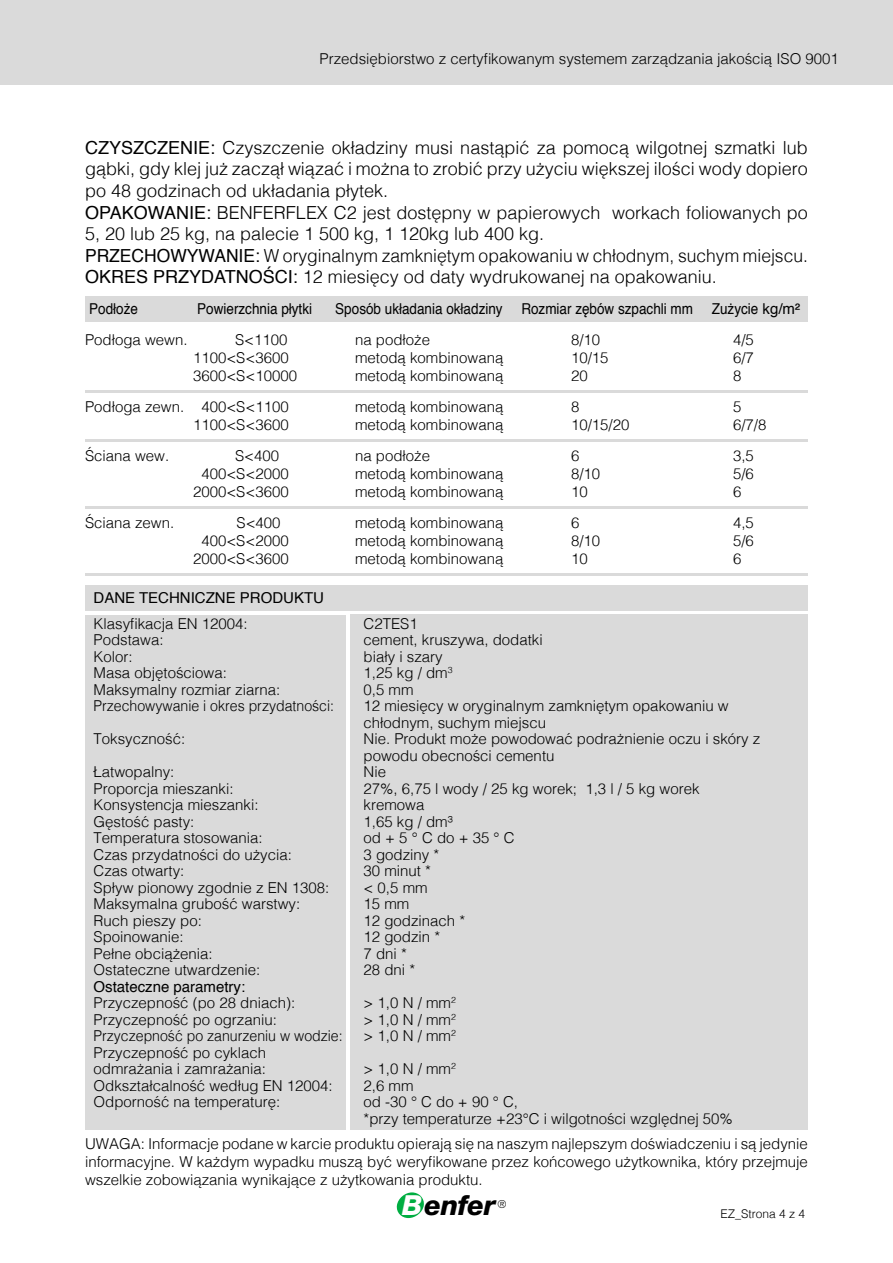
<style>
.page{position:relative;width:893px;height:1263px;background:#fff}
.page>*{position:absolute;margin:0;border:0;box-sizing:border-box;transform-origin:0 0}
.t1{font:italic 800 27.6px "Helvetica Neue";letter-spacing:-.02em;color:#000}
.t2{font:300 18px/21.6px "Helvetica";color:#000}
.t3{font:300 15px/16.5px "Helvetica";color:#000}
.t4{font:15px "Helvetica";color:#000;scale:.9 1}
.t5{font:300 15px "Helvetica";color:#000;scale:.94 1}
.t6{font:15px "Helvetica";color:#000}
.t7{font:300 12px "Helvetica";color:#000}
.t8{font:300 10.5px "Futura";color:#000}
.s1{font-weight:400}
.s2{font-style:inherit}
.s3{color:#fff}
</style>
<div class="page">
<svg style="left:396px;top:1192px;width:28px;height:26px"></svg>
<div style="left:0;top:0;width:893px;height:85px;background:#dadada"></div>
<div style="left:85px;top:296px;width:723px;height:25px;background:#dadada"></div>
<hr style="left:85px;top:390px;width:723px;height:3px;background:#dadada">
<hr style="left:85px;top:439px;width:723px;height:2px;background:#dadada">
<hr style="left:85px;top:506px;width:723px;height:2px;background:#dadada">
<hr style="left:85px;top:573px;width:723px;height:2px;background:#dadada">
<div style="left:85px;top:585px;width:723px;height:25px;background:#dadada"></div>
<div style="left:85px;top:615px;width:261px;height:514px;background:#dadada"></div>
<div style="left:350px;top:615px;width:458px;height:515px;background:#dadada"></div>
<p class="t3" style="left:320px;top:49px;width:521px">Przedsiębiorstwo z certyfikowanym systemem zarządzania jakością ISO 9001</p>
<p class="t2" style="left:85px;top:135px;width:724px"><span class="s1">CZYSZCZENIE:</span> Czyszczenie okładziny musi nastąpić za pomocą wilgotnej szmatki lub gąbki, gdy klej już zaczął wiązać i można to zrobić przy użyciu większej ilości wody dopiero po 48 godzinach od układania płytek.<br><span class="s1">OPAKOWANIE:</span> BENFERFLEX C2 jest dostępny w papierowych workach foliowanych po 5, 20 lub 25 kg, na palecie 1 500 kg, 1 120kg lub 400 kg.<br><span class="s1">PRZECHOWYWANIE:</span> W oryginalnym zamkniętym opakowaniu w chłodnym, suchym miejscu.<br><span class="s1">OKRES PRZYDATNOŚCI:</span> 12 miesięcy od daty wydrukowanej na opakowaniu.</p>
<p class="t4" style="left:89px;top:297px;width:56px">Podłoże</p>
<p class="t4" style="left:197px;top:297px;width:129px">Powierzchnia płytki</p>
<p class="t4" style="left:335px;top:297px;width:399px">Sposób układania okładziny Rozmiar zębów szpachli mm</p>
<p class="t4" style="left:712px;top:297px;width:99px">Zużycie kg/m²</p>
<p class="t3" style="left:85px;top:331px;width:104px">Podłoga wewn.</p>
<p class="t3" style="left:235px;top:331px;width:54px">S<span class="s2">&lt;</span>1100</p>
<p class="t3" style="left:355px;top:331px;width:77px">na podłoże</p>
<p class="t3" style="left:571px;top:331px;width:31px">8/10</p>
<p class="t3" style="left:733px;top:331px;width:22px">4/5</p>
<p class="t3" style="left:193px;top:349px;width:97px">1100<span class="s2">&lt;</span>S<span class="s2">&lt;</span>3600</p>
<p class="t3" style="left:355px;top:349px;width:150px">metodą kombinowaną</p>
<p class="t3" style="left:571px;top:349px;width:39px">10/15</p>
<p class="t3" style="left:733px;top:349px;width:22px">6/7</p>
<p class="t3" style="left:193px;top:367px;width:106px">3600<span class="s2">&lt;</span>S<span class="s2">&lt;</span>10000</p>
<p class="t3" style="left:355px;top:367px;width:150px">metodą kombinowaną</p>
<p class="t3" style="left:571px;top:367px;width:18px">20</p>
<p class="t3" style="left:733px;top:367px;width:10px">8</p>
<p class="t3" style="left:85px;top:397px;width:205px">Podłoga zewn. 400<span class="s2">&lt;</span>S<span class="s2">&lt;</span>1100</p>
<p class="t3" style="left:355px;top:397px;width:150px">metodą kombinowaną</p>
<p class="t3" style="left:571px;top:397px;width:10px">8</p>
<p class="t3" style="left:733px;top:397px;width:10px">5</p>
<p class="t3" style="left:193px;top:415px;width:97px">1100<span class="s2">&lt;</span>S<span class="s2">&lt;</span>3600</p>
<p class="t3" style="left:355px;top:415px;width:150px">metodą kombinowaną</p>
<p class="t3" style="left:571px;top:415px;width:60px">10/15/20</p>
<p class="t3" style="left:733px;top:415px;width:35px">6/7/8</p>
<p class="t3" style="left:85px;top:446px;width:86px">Ściana wew.</p>
<p class="t3" style="left:235px;top:446px;width:46px">S<span class="s2">&lt;</span>400</p>
<p class="t3" style="left:355px;top:446px;width:77px">na podłoże</p>
<p class="t3" style="left:571px;top:446px;width:10px">6</p>
<p class="t3" style="left:733px;top:446px;width:22px">3,5</p>
<p class="t3" style="left:201px;top:464px;width:89px">400<span class="s2">&lt;</span>S<span class="s2">&lt;</span>2000</p>
<p class="t3" style="left:355px;top:464px;width:150px">metodą kombinowaną</p>
<p class="t3" style="left:571px;top:464px;width:31px">8/10</p>
<p class="t3" style="left:733px;top:464px;width:22px">5/6</p>
<p class="t3" style="left:193px;top:482px;width:97px">2000<span class="s2">&lt;</span>S<span class="s2">&lt;</span>3600</p>
<p class="t3" style="left:355px;top:482px;width:150px">metodą kombinowaną</p>
<p class="t3" style="left:571px;top:482px;width:18px">10</p>
<p class="t3" style="left:733px;top:482px;width:10px">6</p>
<p class="t3" style="left:85px;top:513px;width:91px">Ściana zewn.</p>
<p class="t3" style="left:237px;top:513px;width:46px">S<span class="s2">&lt;</span>400</p>
<p class="t3" style="left:355px;top:513px;width:150px">metodą kombinowaną</p>
<p class="t3" style="left:571px;top:513px;width:10px">6</p>
<p class="t3" style="left:733px;top:513px;width:22px">4,5</p>
<p class="t3" style="left:201px;top:531px;width:89px">400<span class="s2">&lt;</span>S<span class="s2">&lt;</span>2000</p>
<p class="t3" style="left:355px;top:531px;width:150px">metodą kombinowaną</p>
<p class="t3" style="left:571px;top:531px;width:31px">8/10</p>
<p class="t3" style="left:733px;top:531px;width:22px">5/6</p>
<p class="t3" style="left:193px;top:549px;width:97px">2000<span class="s2">&lt;</span>S<span class="s2">&lt;</span>3600</p>
<p class="t3" style="left:355px;top:549px;width:150px">metodą kombinowaną</p>
<p class="t3" style="left:571px;top:549px;width:18px">10</p>
<p class="t3" style="left:733px;top:549px;width:10px">6</p>
<p class="t6" style="left:94px;top:586px;width:232px">DANE TECHNICZNE PRODUKTU</p>
<p class="t3" style="left:94px;top:614px;width:156px">Klasyfikacja EN 12004:</p>
<p class="t3" style="left:364px;top:614px;width:56px">C2TES1</p>
<p class="t3" style="left:94px;top:631px;width:72px">Podstawa:</p>
<p class="t3" style="left:364px;top:631px;width:181px">cement, kruszywa, dodatki</p>
<p class="t3" style="left:94px;top:647px;width:41px">Kolor:</p>
<p class="t3" style="left:364px;top:647px;width:81px">biały i szary</p>
<p class="t3" style="left:94px;top:664px;width:135px">Masa objętościowa:</p>
<p class="t3" style="left:364px;top:664px;width:91px">1,25 kg / dm<sup>3</sup></p>
<p class="t3" style="left:94px;top:680px;width:188px">Maksymalny rozmiar ziarna:</p>
<p class="t3" style="left:364px;top:680px;width:52px">0,5 mm</p>
<p class="t5" style="left:94px;top:693px;width:257px">Przechowywanie i okres przydatności:</p>
<p class="t3" style="left:364px;top:697px;width:367px">12 miesięcy w oryginalnym zamkniętym opakowaniu w chłodnym, suchym miejscu</p>
<p class="t3" style="left:94px;top:730px;width:93px">Toksyczność:</p>
<p class="t3" style="left:364px;top:730px;width:398px">Nie. Produkt może powodować podrażnienie oczu i skóry z powodu obecności cementu</p>
<p class="t3" style="left:94px;top:763px;width:82px">Łatwopalny:</p>
<p class="t3" style="left:364px;top:763px;width:24px">Nie</p>
<p class="t3" style="left:94px;top:779px;width:142px">Proporcja mieszanki:</p>
<p class="t3" style="left:364px;top:779px;width:337px">27%, 6,75 l wody / 25 kg worek; 1,3 l / 5 kg worek</p>
<p class="t3" style="left:94px;top:796px;width:167px">Konsystencja mieszanki:</p>
<p class="t3" style="left:364px;top:796px;width:62px">kremowa</p>
<p class="t3" style="left:94px;top:812px;width:102px">Gęstość pasty:</p>
<p class="t3" style="left:364px;top:812px;width:91px">1,65 kg / dm³</p>
<p class="t3" style="left:94px;top:829px;width:171px">Temperatura stosowania:</p>
<p class="t3" style="left:364px;top:829px;width:153px">od + 5 ° C do + 35 ° C</p>
<p class="t3" style="left:94px;top:845px;width:200px">Czas przydatności do użycia:</p>
<p class="t3" style="left:364px;top:845px;width:77px">3 godziny *</p>
<p class="t3" style="left:94px;top:862px;width:92px">Czas otwarty:</p>
<p class="t3" style="left:364px;top:862px;width:69px">30 minut *</p>
<p class="t3" style="left:94px;top:878px;width:237px">Spływ pionowy zgodnie z EN 1308:</p>
<p class="t3" style="left:364px;top:878px;width:66px">&lt; 0,5 mm</p>
<p class="t3" style="left:94px;top:895px;width:208px">Maksymalna grubość warstwy:</p>
<p class="t3" style="left:364px;top:895px;width:47px">15 mm</p>
<p class="t3" style="left:94px;top:911px;width:110px">Ruch pieszy po:</p>
<p class="t3" style="left:364px;top:911px;width:103px">12 godzinach *</p>
<p class="t3" style="left:94px;top:928px;width:92px">Spoinowanie:</p>
<p class="t3" style="left:364px;top:928px;width:78px">12 godzin *</p>
<p class="t3" style="left:94px;top:944px;width:121px">Pełne obciążenia:</p>
<p class="t3" style="left:364px;top:944px;width:45px">7 dni *</p>
<p class="t3" style="left:94px;top:961px;width:168px">Ostateczne utwardzenie:</p>
<p class="t3" style="left:364px;top:961px;width:53px">28 dni *</p>
<p class="t6" style="left:94px;top:975px;width:153px">Ostateczne parametry:</p>
<p class="t3" style="left:94px;top:994px;width:203px">Przyczepność (po 28 dniach):</p>
<p class="t3" style="left:364px;top:994px;width:94px">&gt; 1,0 N / mm<sup>2</sup></p>
<p class="t3" style="left:94px;top:1010px;width:185px">Przyczepność po ogrzaniu:</p>
<p class="t3" style="left:364px;top:1010px;width:94px">&gt; 1,0 N / mm<sup>2</sup></p>
<p class="t5" style="left:94px;top:1023px;width:267px">Przyczepność po zanurzeniu w wodzie:</p>
<p class="t3" style="left:364px;top:1027px;width:94px">&gt; 1,0 N / mm<sup>2</sup></p>
<p class="t3" style="left:94px;top:1043px;width:174px">Przyczepność po cyklach odmrażania i zamrażania:</p>
<p class="t3" style="left:364px;top:1060px;width:94px">&gt; 1,0 N / mm<sup>2</sup></p>
<p class="t3" style="left:94px;top:1076px;width:241px">Odkształcalność według EN 12004:</p>
<p class="t3" style="left:364px;top:1076px;width:52px">2,6 mm</p>
<p class="t3" style="left:94px;top:1093px;width:188px">Odporność na temperaturę:</p>
<p class="t3" style="left:364px;top:1093px;width:371px">od -30 ° C do + 90 ° C,<br>*przy temperaturze +23°C i wilgotności względnej 50%</p>
<p class="t3" style="left:85px;top:1134px;width:724px;line-height:18px;text-align:justify">UWAGA: Informacje podane w karcie produktu opierają się na naszym najlepszym doświadczeniu i są jedynie informacyjne. W każdym wypadku muszą być weryfikowane przez końcowego użytkownika, który przejmuje wszelkie zobowiązania wynikające z użytkowania produktu.</p>
<h1 class="t1" style="left:402px;top:1189px;width:95px"><span class="s3">B</span>enfer</h1>
<p class="t8" style="left:498px;top:1198px;width:10px">®</p>
<p class="t7" style="left:721px;top:1203px;width:86px">EZ_Strona 4 z 4</p>
</div>
